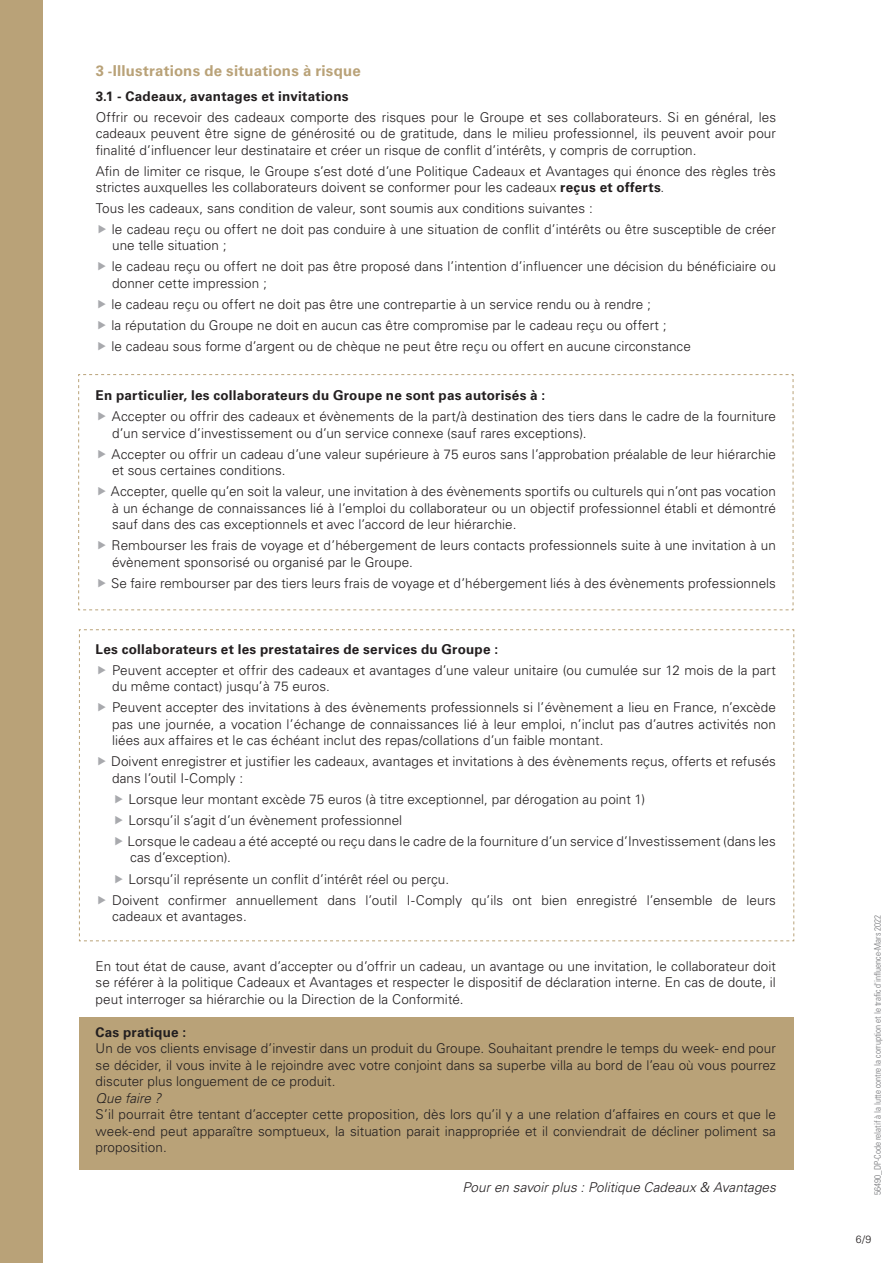
<style>
.page{position:relative;width:893px;height:1263px;background:#fff}
.page>*{position:absolute;margin:0;border:0;box-sizing:border-box;transform-origin:0 0}
.t1{font:700 15px "Univers LT Std";letter-spacing:.015em;color:#b9a278}
.t2{font:300 13.5px/16.5px "Univers LT Std";letter-spacing:.005em;color:#231f20}
.t3{font:700 13.5px "Univers LT Std";letter-spacing:.02em;color:#231f20}
.t4{font:italic 300 13.5px "Univers LT Std";letter-spacing:.005em;color:#231f20}
.t5{font:300 10.5px "Univers LT Std";color:#231f20}
.t6{font:300 condensed 9px "Univers LT Std";color:#717275}
.s1{font-size:13.5px}
.s2{font-weight:700}
</style>
<div class="page">
<div style="left:80px;top:1017px;width:714px;height:152px;background:#b9a278"></div>
<div style="left:0;top:0;width:43px;height:1263px;background:#b9a278"></div>
<svg style="left:78px;top:374px;width:716px;height:236px"></svg>
<svg style="left:79px;top:629px;width:715px;height:312px"></svg>
<p class="t1" style="left:96px;top:62px;width:267px">3 <span class="s1">-</span>Illustrations de situations à risque</p>
<p class="t3" style="left:96px;top:88px;width:254px">3.1 - Cadeaux, avantages et invitations</p>
<p class="t2" style="left:96px;top:109px;width:682px;text-align:justify">Offrir ou recevoir des cadeaux comporte des risques pour le Groupe et ses collaborateurs. Si en général, les cadeaux peuvent être signe de générosité ou de gratitude, dans le milieu professionnel, ils peuvent avoir pour finalité d’influencer leur destinataire et créer un risque de conflit d’intérêts, y compris de corruption.</p>
<p class="t2" style="left:96px;top:163px;width:682px">Afin de limiter ce risque, le Groupe s’est doté d’une Politique Cadeaux et Avantages qui énonce des règles très strictes auxquelles les collaborateurs doivent se conformer pour les cadeaux <span class="s2">reçus et offerts</span>.</p>
<p class="t2" style="left:112px;top:198px;width:666px;line-height:21px;text-indent:-16px">Tous les cadeaux, sans condition de valeur, sont soumis aux conditions suivantes :<br>le cadeau reçu ou offert ne doit pas conduire à une situation de conflit d’intérêts ou être susceptible de créer</p>
<p class="t2" style="left:112px;top:235px;width:666px;line-height:21px">une telle situation ;<br>le cadeau reçu ou offert ne doit pas être proposé dans l’intention d’influencer une décision du bénéficiaire ou</p>
<p class="t2" style="left:111px;top:273px;width:581px;line-height:21px">donner cette impression ;<br>le cadeau reçu ou offert ne doit pas être une contrepartie à un service rendu ou à rendre ;<br>la réputation du Groupe ne doit en aucun cas être compromise par le cadeau reçu ou offert ;<br>le cadeau sous forme d’argent ou de chèque ne peut être reçu ou offert en aucune circonstance</p>
<p class="t3" style="left:96px;top:388px;width:451px">En particulier, les collaborateurs du Groupe ne sont pas autorisés à :</p>
<p class="t2" style="left:112px;top:408px;width:666px">Accepter ou offrir des cadeaux et évènements de la part/à destination des tiers dans le cadre de la fourniture d’un service d’investissement ou d’un service connexe (sauf rares exceptions).</p>
<p class="t2" style="left:112px;top:446px;width:666px">Accepter ou offrir un cadeau d’une valeur supérieure à 75 euros sans l’approbation préalable de leur hiérarchie et sous certaines conditions.</p>
<p class="t2" style="left:111px;top:483px;width:667px;text-align:justify">Accepter, quelle qu’en soit la valeur, une invitation à des évènements sportifs ou culturels qui n’ont pas vocation à un échange de connaissances lié à l’emploi du collaborateur ou un objectif professionnel établi et démontré sauf dans des cas exceptionnels et avec l’accord de leur hiérarchie.</p>
<p class="t2" style="left:112px;top:537px;width:666px">Rembourser les frais de voyage et d’hébergement de leurs contacts professionnels suite à une invitation à un évènement sponsorisé ou organisé par le Groupe.</p>
<p class="t2" style="left:111px;top:575px;width:666px">Se faire rembourser par des tiers leurs frais de voyage et d’hébergement liés à des évènements professionnels</p>
<p class="t3" style="left:96px;top:641px;width:404px">Les collaborateurs et les prestataires de services du Groupe :</p>
<p class="t2" style="left:112px;top:662px;width:665px">Peuvent accepter et offrir des cadeaux et avantages d’une valeur unitaire (ou cumulée sur 12 mois de la part du même contact) jusqu’à 75 euros.</p>
<p class="t2" style="left:112px;top:699px;width:665px;text-align:justify">Peuvent accepter des invitations à des évènements professionnels si l’évènement a lieu en France, n’excède pas une journée, a vocation l’échange de connaissances lié à leur emploi, n’inclut pas d’autres activités non liées aux affaires et le cas échéant inclut des repas/collations d’un faible montant.</p>
<p class="t2" style="left:111px;top:753px;width:666px">Doivent enregistrer et justifier les cadeaux, avantages et invitations à des évènements reçus, offerts et refusés dans l’outil I-Comply :</p>
<p class="t2" style="left:127px;top:789px;width:650px;line-height:21px">Lorsque leur montant excède 75 euros (à titre exceptionnel, par dérogation au point 1)<br>Lorsqu’il s’agit d’un évènement professionnel<br>Lorsque le cadeau a été accepté ou reçu dans le cadre de la fourniture d’un service d’Investissement (dans les</p>
<p class="t2" style="left:130px;top:849px;width:102px">cas d’exception).</p>
<p class="t2" style="left:128px;top:870px;width:322px">Lorsqu’il représente un conflit d’intérêt réel ou perçu.</p>
<p class="t2" style="left:112px;top:891px;width:665px">Doivent confirmer annuellement dans l’outil I-Comply qu’ils ont bien enregistré l’ensemble de leurs</p>
<p class="t2" style="left:112px;top:908px;width:136px">cadeaux et avantages.</p>
<p class="t2" style="left:96px;top:957px;width:682px;text-align:justify">En tout état de cause, avant d’accepter ou d’offrir un cadeau, un avantage ou une invitation, le collaborateur doit se référer à la politique Cadeaux et Avantages et respecter le dispositif de déclaration interne. En cas de doute, il peut interroger sa hiérarchie ou la Direction de la Conformité.</p>
<p class="t3" style="left:96px;top:1024px;width:92px">Cas pratique :</p>
<p class="t2" style="left:96px;top:1040px;width:682px;text-align:justify">Un de vos clients envisage d’investir dans un produit du Groupe. Souhaitant prendre le temps du week- end pour se décider, il vous invite à le rejoindre avec votre conjoint dans sa superbe villa au bord de l’eau où vous pourrez discuter plus longuement de ce produit.</p>
<p class="t4" style="left:96px;top:1089px;width:67px">Que faire ?</p>
<p class="t2" style="left:96px;top:1106px;width:682px;text-align:justify">S’il pourrait être tentant d’accepter cette proposition, dès lors qu’il y a une relation d’affaires en cours et que le week-end peut apparaître somptueux, la situation parait inappropriée et il conviendrait de décliner poliment sa proposition.</p>
<p class="t4" style="left:462px;top:1179px;width:315px">Pour en savoir plus : Politique Cadeaux &amp; Avantages</p>
<p class="t6" style="left:872px;top:1195px;width:282px;rotate:-90deg">56490_DP-Code relatif à la lutte contre la corruption et le trafic d'influence-Mars 2022</p>
<p class="t5" style="left:856px;top:1233px;width:17px">6/9</p>
</div>
